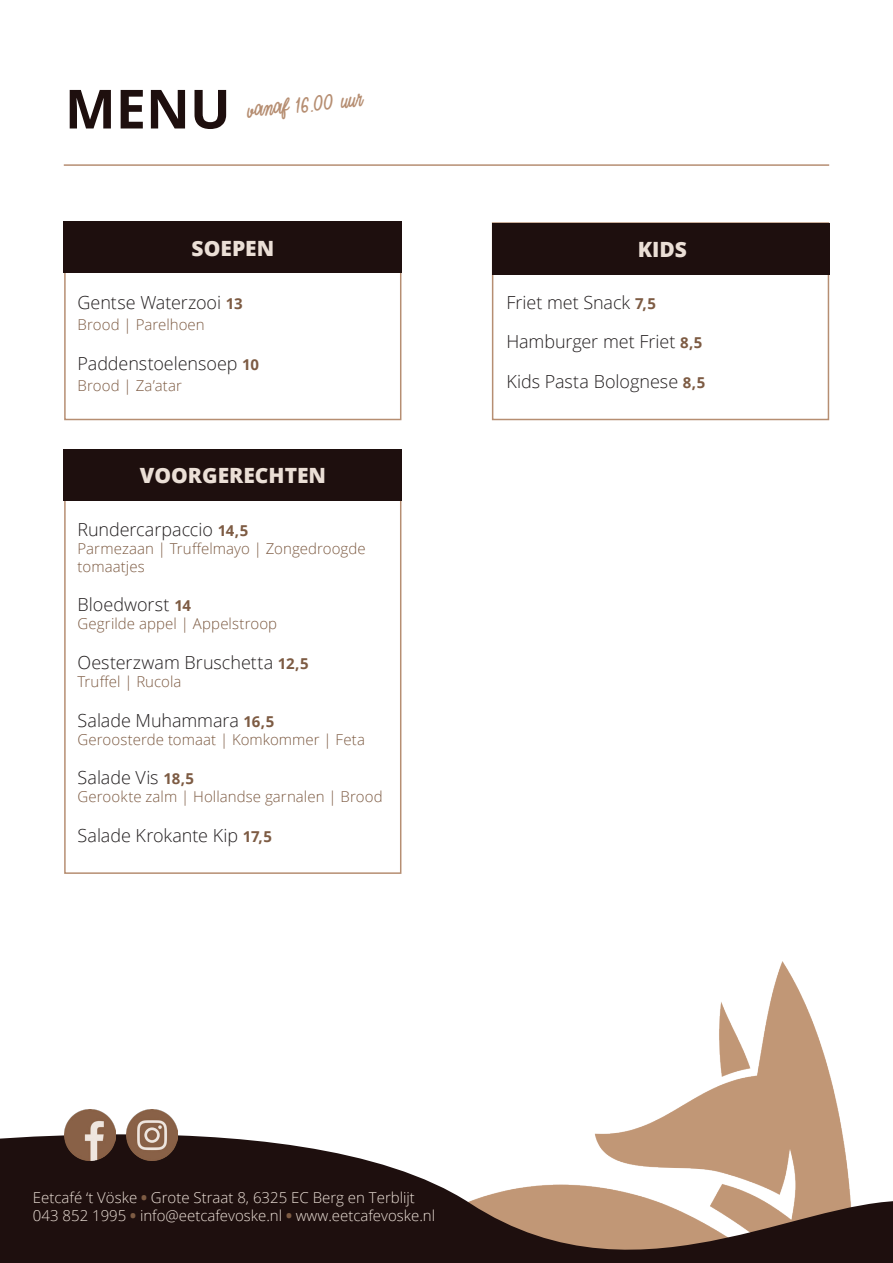
<style>
.page{position:relative;width:893px;height:1263px;background:#fff}
.page>*{position:absolute;margin:0;border:0;box-sizing:border-box;transform-origin:0 0}
.t1{font:700 54px "Open Sans";color:#1e0f0e}
.t2{font:800 21px "Open Sans";color:#ebdfd6}
.t3{font:21px "August Vibes";color:#b68e72}
.t4{font:300 18px/39.6px "Open Sans";letter-spacing:-.005em;color:#231f20}
.t5{font:300 15px "Open Sans";letter-spacing:.005em;color:#7d5b43}
.t6{font:300 15px/18px "Open Sans";color:#ebdfd6}
.s1{font-weight:700;font-size:15px;color:#7d5b43}
.s2{font-weight:800;color:#7d5b43}
</style>
<div class="page">
<hr style="left:64px;top:164px;width:765px;height:2px;background:#b68e72">
<div style="left:64px;top:222px;width:337px;height:198px;border:2px solid #b68e72"></div>
<div style="left:64px;top:222px;width:338px;height:51px;background:#1e0f0e"></div>
<img style="left:714px;top:961px;width:120px;height:127px">
<svg style="left:0;top:1088px;width:893px;height:175px"></svg>
<img style="left:64px;top:1110px;width:51px;height:51px">
<img style="left:126px;top:1110px;width:51px;height:51px">
<div style="left:64px;top:449px;width:337px;height:425px;border:2px solid #b68e72"></div>
<div style="left:64px;top:449px;width:338px;height:51px;background:#1e0f0e"></div>
<div style="left:492px;top:222px;width:337px;height:198px;border:2px solid #b68e72"></div>
<div style="left:492px;top:223px;width:337px;height:51px;background:#1e0f0e"></div>
<p class="t1" style="left:65px;top:71px;width:167px">MENU</p>
<p class="t3" style="left:246px;top:94px;width:117px;rotate:-5deg">vanaf 16.00 uur</p>
<p class="t2" style="left:192px;top:232px;width:84px">SOEPEN</p>
<p class="t4" style="left:78px;top:282px;width:167px">Gentse Waterzooi <span class="s1">13</span></p>
<p class="t5" style="left:78px;top:314px;width:129px">Brood | Parelhoen</p>
<p class="t4" style="left:78px;top:343px;width:183px">Paddenstoelensoep <span class="s1">10</span></p>
<p class="t5" style="left:78px;top:376px;width:106px">Brood | Za’atar</p>
<p class="t2" style="left:140px;top:460px;width:188px">VOORGERECHTEN</p>
<p class="t4" style="left:78px;top:509px;width:172px">Rundercarpaccio <span class="s1">14,5</span></p>
<p class="t5" style="left:78px;top:538px;width:290px">Parmezaan | Truffelmayo | Zongedroogde</p>
<p class="t5" style="left:78px;top:556px;width:69px">tomaatjes</p>
<p class="t4" style="left:78px;top:585px;width:115px">Bloedworst <span class="s1">14</span></p>
<p class="t5" style="left:78px;top:614px;width:201px">Gegrilde appel | Appelstroop</p>
<p class="t4" style="left:78px;top:642px;width:233px">Oesterzwam Bruschetta <span class="s1">12,5</span></p>
<p class="t5" style="left:78px;top:671px;width:105px">Truffel | Rucola</p>
<p class="t4" style="left:78px;top:700px;width:198px">Salade Muhammara <span class="s1">16,5</span></p>
<p class="t5" style="left:78px;top:729px;width:289px">Geroosterde tomaat | Komkommer | Feta</p>
<p class="t4" style="left:78px;top:757px;width:118px">Salade Vis <span class="s1">18,5</span></p>
<p class="t5" style="left:78px;top:786px;width:306px">Gerookte zalm | Hollandse garnalen | Brood</p>
<p class="t4" style="left:78px;top:815px;width:196px">Salade Krokante Kip <span class="s1">17,5</span></p>
<p class="t2" style="left:638px;top:234px;width:51px">KIDS</p>
<p class="t4" style="left:506px;top:282px;width:151px">Friet met Snack <span class="s1">7,5</span></p>
<p class="t4" style="left:506px;top:321px;width:200px">Hamburger met Friet <span class="s1">8,5<br></span>Kids Pasta Bolognese <span class="s1">8,5</span></p>
<p class="t6" style="left:33px;top:1188px;width:404px">Eetcafé ‘t Vöske <span class="s2">•</span> Grote Straat 8, 6325 EC Berg en Terblijt<br>043 852 1995 <span class="s2">•</span> info@eetcafevoske.nl <span class="s2">•</span> www.eetcafevoske.nl</p>
</div>
